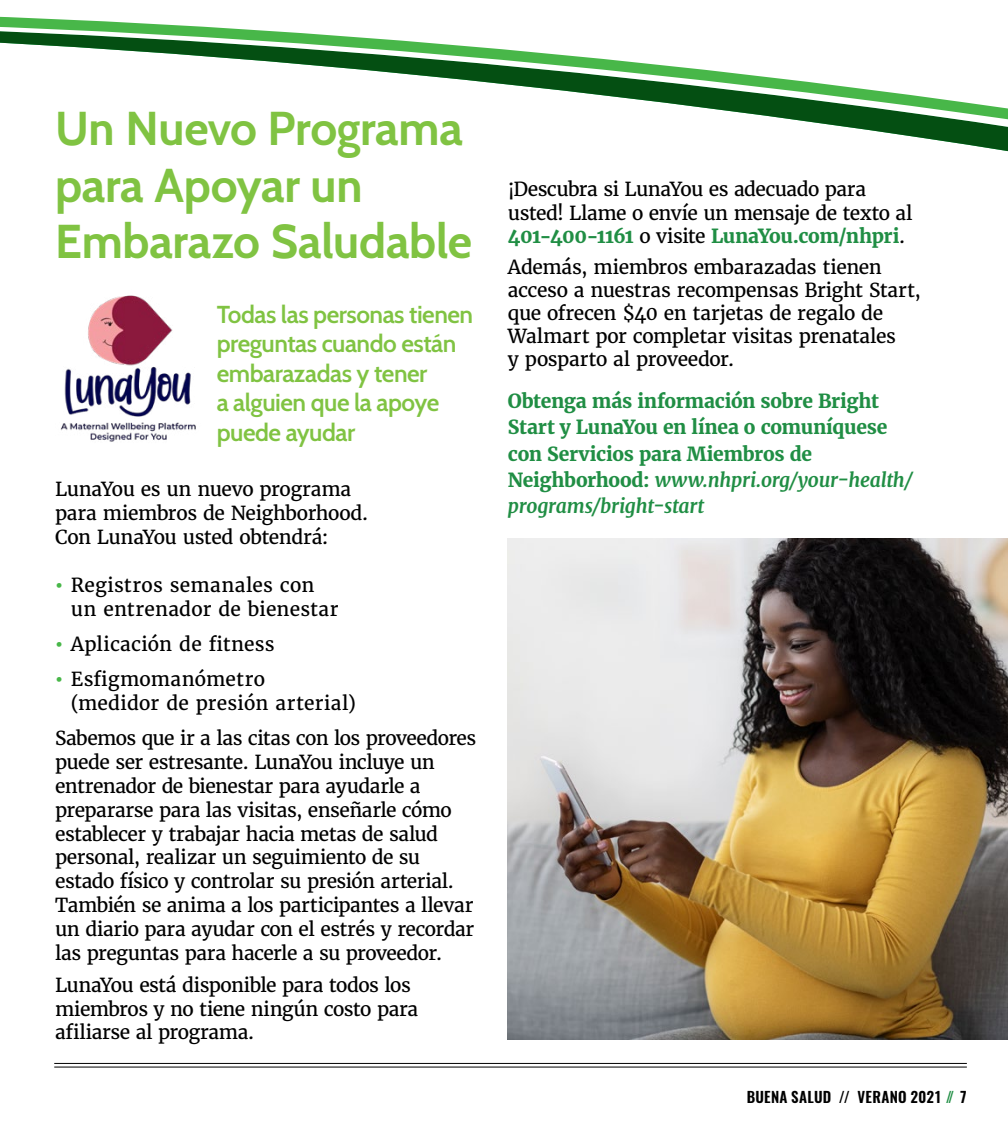
<style>
.page{position:relative;width:1008px;height:1134px;background:#fff}
.page>*{position:absolute;margin:0;border:0;box-sizing:border-box;transform-origin:0 0}
.body{font:700 47.25px/56.7px "Cabin";letter-spacing:-.005em;color:#80c342}
.t1{font:600 24.5px/29.6px "Cabin";letter-spacing:-.02em;color:#80c342}
.body-2{font:19.25px/23.8px "Merriweather";letter-spacing:-.025em;color:#000}
.body-3{font:700 19.25px/26.2px "Merriweather";letter-spacing:-.015em;color:#208e44}
.body-4{font:19.25px/23.8px "Merriweather";letter-spacing:.01em;color:#000}
.t2{font:600 14.88px "Oswald";letter-spacing:.02em;color:#000}
.s1{font-weight:700;color:#48b749}
.s2{font-weight:700;color:#208e44}
.s3{font-style:italic}
.s4{color:#208e44}
</style>
<div class="page">
<hr style="left:54px;top:1063px;width:913px;height:1px;background:#000">
<hr style="left:54px;top:1067px;width:913px;height:1px;background:#000">
<img style="left:60px;top:295px;width:136px;height:147px">
<svg style="left:0;top:16px;width:1008px;height:136px"></svg>
<img style="left:508px;top:538px;width:500px;height:502px">
<p class="body" style="left:55px;top:97px;width:419px">Un Nuevo Programa para Apoyar un<br>Embarazo Saludable</p>
<p class="t1" style="left:217px;top:299px;width:258px">Todas las personas tienen preguntas cuando están embarazadas y tener<br>a alguien que la apoye puede ayudar</p>
<p class="body-2" style="left:55px;top:478px;width:315px">LunaYou es un nuevo programa para miembros de Neighborhood.<br>Con LunaYou usted obtendrá:</p>
<p class="body-4" style="left:71px;top:573px;width:269px;text-indent:-16px"><span class="s1">•</span> Registros semanales con un entrenador de bienestar</p>
<p class="body-4" style="left:55px;top:632px;width:221px"><span class="s1">•</span> Aplicación de fitness</p>
<p class="body-4" style="left:71px;top:667px;width:287px;text-indent:-16px"><span class="s1">•</span> Esfigmomanómetro (medidor de presión arterial)</p>
<p class="body-2" style="left:55px;top:726px;width:423px">Sabemos que ir a las citas con los proveedores puede ser estresante. LunaYou incluye un entrenador de bienestar para ayudarle a prepararse para las visitas, enseñarle cómo establecer y trabajar hacia metas de salud personal, realizar un seguimiento de su estado físico y controlar su presión arterial.<br>También se anima a los participantes a llevar un diario para ayudar con el estrés y recordar las preguntas para hacerle a su proveedor.</p>
<p class="body-2" style="left:55px;top:973px;width:365px">LunaYou está disponible para todos los miembros y no tiene ningún costo para afiliarse al programa.</p>
<p class="body-2" style="left:508px;top:178px;width:406px;line-height:23.1px">¡Descubra si LunaYou es adecuado para usted! Llame o envíe un mensaje de texto al<br><span class="s2">401-400-1161</span> o visite <span class="s2">LunaYou.com/nhpri</span>.</p>
<p class="body-2" style="left:508px;top:255px;width:414px;line-height:23.1px">Además, miembros embarazadas tienen acceso a nuestras recompensas Bright Start, que ofrecen $40 en tarjetas de regalo de Walmart por completar visitas prenatales<br>y posparto al proveedor.</p>
<p class="body-3" style="left:508px;top:388px;width:406px">Obtenga más información sobre Bright Start y LunaYou en línea o comuníquese con Servicios para Miembros de Neighborhood: <span class="s3">www.nhpri.org/your-health/ programs/bright-start</span></p>
<p class="t2" style="left:747px;top:1087px;width:222px">BUENA SALUD // VERANO 2021 <span class="s4">//</span> 7</p>
</div>
